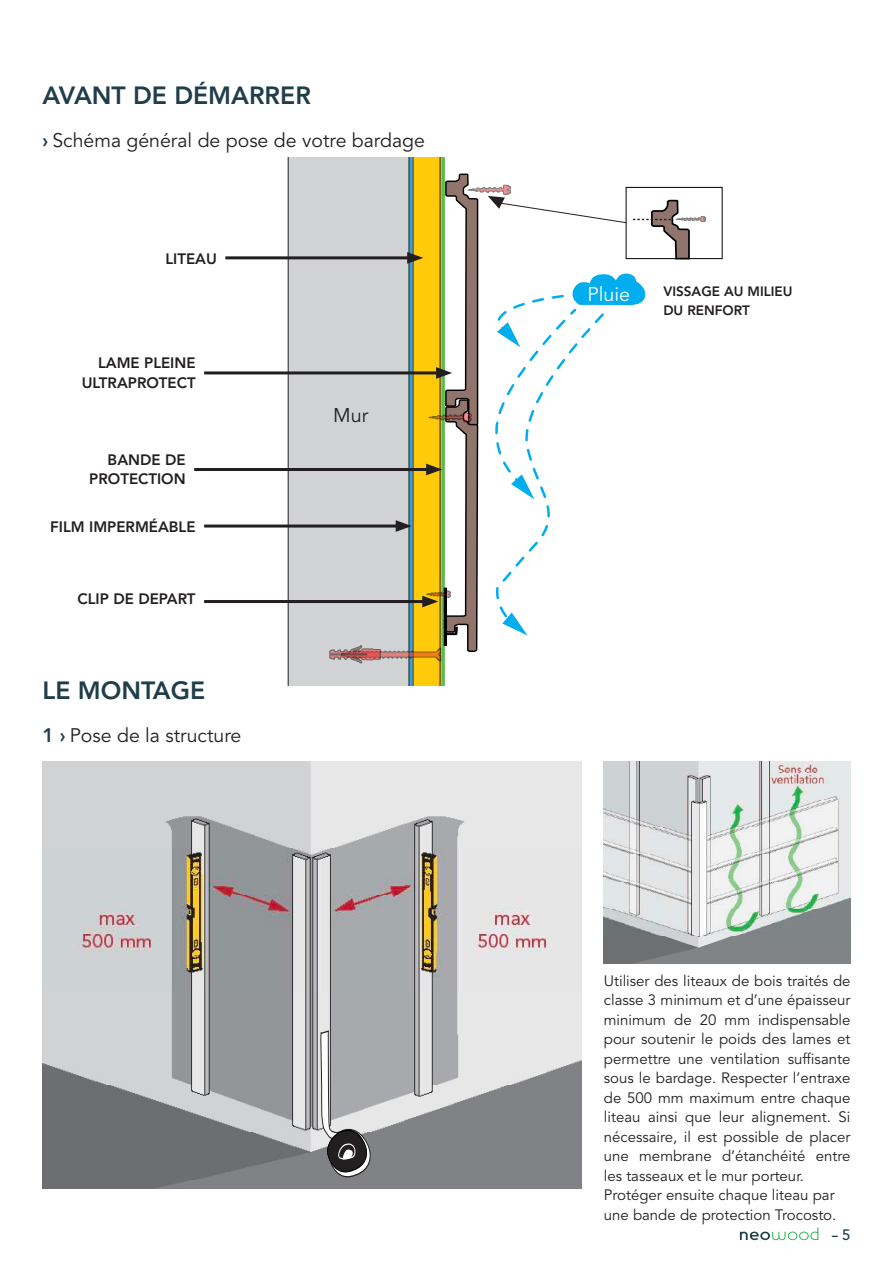
<style>
.page{position:relative;width:893px;height:1263px;background:#fff}
.page>*{position:absolute;margin:0;border:0;box-sizing:border-box;transform-origin:0 0}
.t1{font:800 24.75px "Avenir LT Std";color:#203d4a}
.t2{font:19.8px "Avenir LT Std";color:#fff}
.t3{font:19.8px "Avenir LT Std";color:#231f20}
.t4{font:19.5px "Avenir LT Std";color:#231f20}
.t5{font:15px/19.5px "Avenir LT Std";color:#231f20}
.t6{font:800 15px/19.5px "Avenir LT Std";color:#231f20;text-align:right}
.t7{font:500 15px "Avenir LT Std";color:#203d4a;scale:1.6 1}
.t8{font:800 13.5px/19.5px "Avenir LT Std";color:#231f20}
.s1{font-weight:800;color:#203d4a}
</style>
<div class="page">
<div style="left:288px;top:157px;width:41px;height:528px;background:#d1d2d4"></div>
<div style="left:626px;top:187px;width:96px;height:72px;border:1px solid #000"></div>
<svg style="left:740px;top:1227px;width:78px;height:13px"></svg>
<img style="left:43px;top:761px;width:538px;height:427px">
<hr style="left:204px;top:371px;width:238px;height:3px;background:#231f20">
<hr style="left:225px;top:256px;width:188px;height:3px;background:#231f20">
<hr style="left:204px;top:600px;width:224px;height:3px;background:#231f20">
<hr style="left:204px;top:524px;width:197px;height:3px;background:#231f20">
<img style="left:604px;top:761px;width:246px;height:202px">
<hr style="left:194px;top:468px;width:238px;height:3px;background:#231f20">
<svg style="left:329px;top:157px;width:377px;height:528px"></svg>
<svg style="left:289px;top:1026px;width:86px;height:163px"></svg>
<h1 class="t1" style="left:43px;top:81px;width:270px">AVANT DE DÉMARRER</h1>
<h3 class="t4" style="left:43px;top:129px;width:384px"><span class="s1">›</span> Schéma général de pose de votre bardage</h3>
<p class="t6" style="left:165px;top:249px;width:53px">LITEAU</p>
<p class="t6" style="left:82px;top:353px;width:115px">LAME PLEINE<br>ULTRAPROTECT</p>
<p class="t6" style="left:89px;top:450px;width:98px">BANDE DE<br>PROTECTION</p>
<p class="t6" style="left:50px;top:517px;width:147px">FILM IMPERMÉABLE</p>
<p class="t6" style="left:78px;top:589px;width:120px">CLIP DE DEPART</p>
<h1 class="t1" style="left:43px;top:676px;width:164px">LE MONTAGE</h1>
<h3 class="t4" style="left:43px;top:724px;width:200px"><span class="s1">1 ›</span> Pose de la structure</h3>
<h2 class="t3" style="left:333px;top:404px;width:37px">Mur</h2>
<h2 class="t2" style="left:587px;top:282px;width:44px">Pluie</h2>
<p class="t8" style="left:663px;top:281px;width:131px">VISSAGE AU MILIEU<br>DU RENFORT</p>
<p class="t5" style="left:604px;top:971px;width:248px">Utiliser des liteaux de bois traités de classe 3 minimum et d’une épaisseur minimum de 20 mm indispensable pour soutenir le poids des lames et permettre une ventilation suffisante sous le bardage. Respecter l’entraxe de 500 mm maximum entre chaque liteau ainsi que leur alignement. Si nécessaire, il est possible de placer une membrane d’étanchéité entre les tasseaux et le mur porteur.<br>Protéger ensuite chaque liteau par une bande de protection Trocosto.</p>
<p class="t7" style="left:831px;top:1226px;width:14px">- 5</p>
</div>
